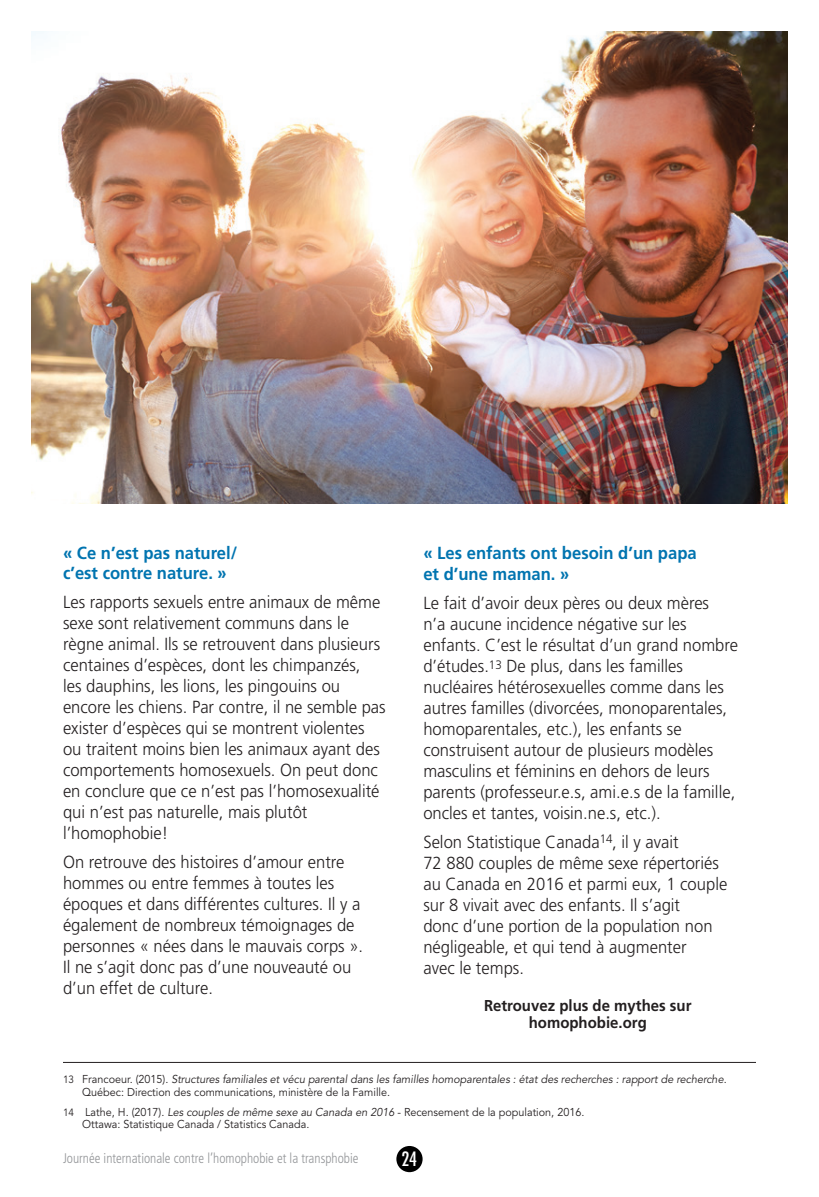
<style>
.page{position:relative;width:819px;height:1197px;background:#fff}
.page>*{position:absolute;margin:0;border:0;box-sizing:border-box;transform-origin:0 0}
.t1{font:condensed 19.25px "Futura";color:#fff}
.t2{font:300 17.5px/21px "Frutiger";color:#231f20;scale:.95 1}
.t3{font:700 17.5px/20.1px "Frutiger";color:#0074b0;scale:.95 1}
.t4{font:700 15.75px/17.5px "Frutiger";color:#231f20;text-align:center;scale:.95 1}
.t5{font:300 condensed 14px "Frutiger";color:#939598;scale:.95 1}
.t6{font:italic 11.38px/12.2px "Avenir";color:#231f20;scale:.95 1}
.t7{font:11.38px/12.2px "Avenir";color:#231f20;scale:.95 1}
.s1{font-style:normal;font-size:10.5px}
.s2{font-style:normal}
.s3{font-size:10.5px}
.s4{font-style:italic}
</style>
<div class="page">
<img style="left:32px;top:32px;width:756px;height:472px">
<div style="left:396px;top:1146px;width:27px;height:26px;background:#000;border-radius:50%"></div>
<hr style="left:63px;top:1062px;width:693px;height:1px;background:#231f20">
<p class="t3" style="left:63px;top:543px;width:185px">« Ce n’est pas naturel/ c’est contre nature. »</p>
<p class="t2" style="left:63px;top:592px;width:341px">Les rapports sexuels entre animaux de même sexe sont relativement communs dans le règne animal. Ils se retrouvent dans plusieurs centaines d’espèces, dont les chimpanzés,<br>les dauphins, les lions, les pingouins ou encore les chiens. Par contre, il ne semble pas exister d’espèces qui se montrent violentes ou traitent moins bien les animaux ayant des comportements homosexuels. On peut donc en conclure que ce n’est pas l’homosexualité qui n’est pas naturelle, mais plutôt l’homophobie!</p>
<p class="t2" style="left:63px;top:851px;width:318px">On retrouve des histoires d’amour entre hommes ou entre femmes à toutes les époques et dans différentes cultures. Il y a également de nombreux témoignages de personnes « nées dans le mauvais corps ».<br>Il ne s’agit donc pas d’une nouveauté ou d’un effet de culture.</p>
<p class="t3" style="left:423px;top:542px;width:289px;line-height:21px">« Les enfants ont besoin d’un papa et d’une maman. »</p>
<p class="t2" style="left:423px;top:592px;width:333px">Le fait d’avoir deux pères ou deux mères<br>n’a aucune incidence négative sur les enfants. C’est le résultat d’un grand nombre d’études.<sup>13</sup> De plus, dans les familles nucléaires hétérosexuelles comme dans les autres familles (divorcées, monoparentales, homoparentales, etc.), les enfants se construisent autour de plusieurs modèles masculins et féminins en dehors de leurs parents (professeur.e.s, ami.e.s de la famille, oncles et tantes, voisin.ne.s, etc.).</p>
<p class="t2" style="left:423px;top:831px;width:321px">Selon Statistique Canada<sup>14</sup>, il y avait<br>72 880 couples de même sexe répertoriés au Canada en 2016 et parmi eux, 1 couple sur 8 vivait avec des enfants. Il s’agit<br>donc d’une portion de la population non négligeable, et qui tend à augmenter<br>avec le temps.</p>
<p class="t4" style="left:484px;top:996px;width:220px">Retrouvez plus de mythes sur homophobie.org</p>
<p class="t6" style="left:82px;top:1074px;width:680px;text-indent:-19px"><span class="s1">13</span> <span class="s2">Francoeur. (2015).</span> Structures familiales et vécu parental dans les familles homoparentales : état des recherches : rapport de recherche<span class="s2">.<br>Québec: Direction des communications, ministère de la Famille.</span></p>
<p class="t7" style="left:82px;top:1106px;width:530px;text-indent:-19px"><span class="s3">14</span> Lathe, H. (2017). <span class="s4">Les couples de même sexe au Canada en 2016</span> - Recensement de la population, 2016.<br>Ottawa: Statistique Canada / Statistics Canada.</p>
<p class="t5" style="left:63px;top:1151px;width:312px">Journée internationale contre l’homophobie et la transphobie</p>
<p class="t1" style="left:401px;top:1147px;width:17px">24</p>
</div>
